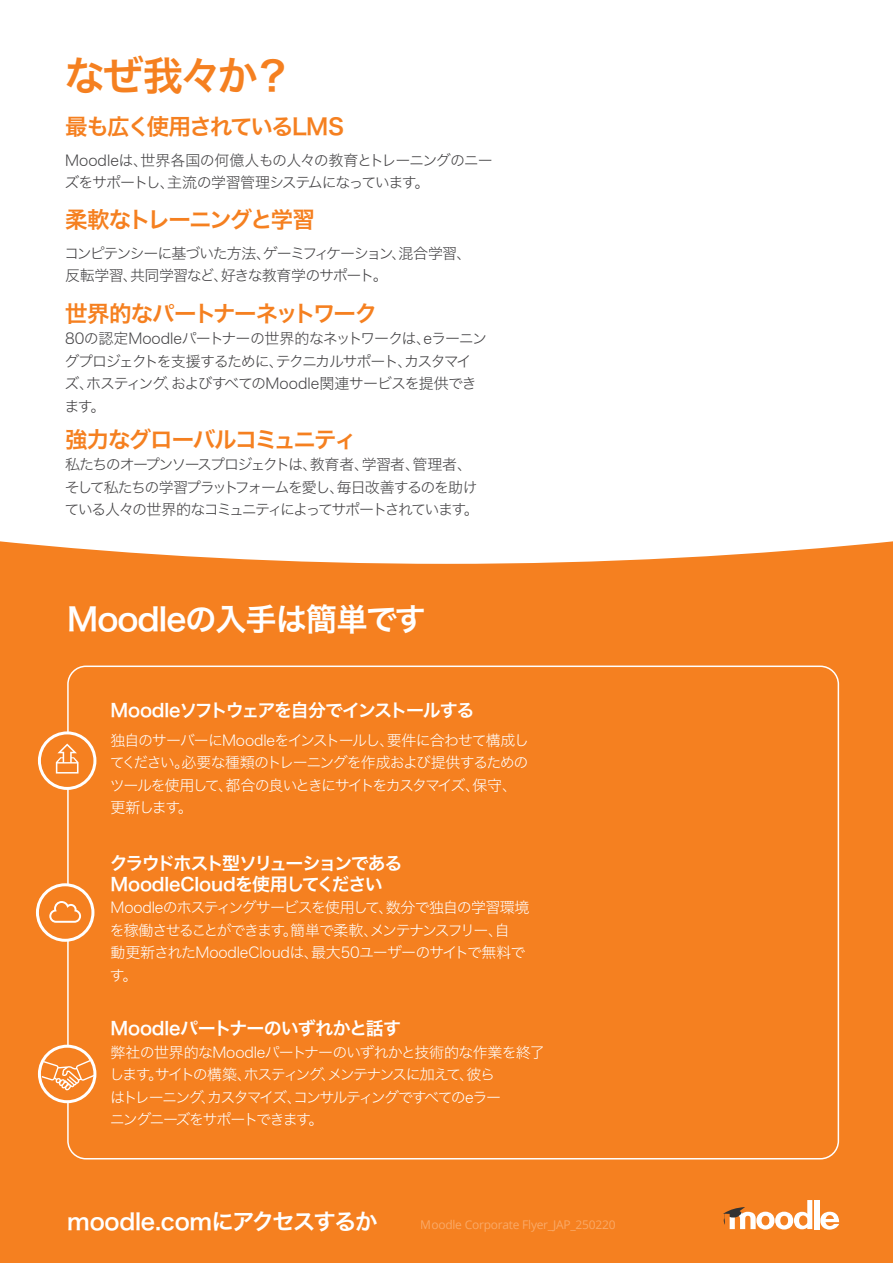
<style>
.page{position:relative;width:893px;height:1263px;background:#fff}
.page>*{position:absolute;margin:0;border:0;box-sizing:border-box;transform-origin:0 0}
.t1{font:40.5px "Hiragino Sans W6";letter-spacing:-.05em;color:#f58020}
.t2{font:31.5px "Hiragino Sans W6";letter-spacing:-.03em;color:#fff}
.t3{font:22.5px "Hiragino Sans W6";letter-spacing:-.075em;color:#f58020}
.t4{font:22.5px "Hiragino Sans W6";letter-spacing:-.03em;color:#fff}
.t5{font:18px/21px "Hiragino Sans W6";letter-spacing:-.06em;color:#fff}
.t6{font:18px "Hiragino Sans W6";letter-spacing:-.035em;color:#fff}
.t7{font:15px/22.5px "Hiragino Sans W2";letter-spacing:-.08em;color:#fff}
.t8{font:15px/22.5px "Hiragino Sans W2";letter-spacing:-.085em;color:#414042}
.t9{font:15px/22.5px "Hiragino Sans W2";letter-spacing:-.055em;color:#fff}
.t10{font:15px/22.5px "Hiragino Sans W2";letter-spacing:-.105em;color:#414042}
.t11{font:15px/22.5px "Hiragino Sans W2";letter-spacing:-.065em;color:#414042}
.t12{font:12px "Open Sans";letter-spacing:-.02em;color:#fbbb86}
</style>
<div class="page">
<div style="left:0;top:541px;width:893px;height:722px;background:#f58020"></div>
<svg style="left:820px;top:1212px;width:19px;height:17px"></svg>
<div style="left:814px;top:1200px;width:5px;height:29px;background:#fff"></div>
<svg style="left:723px;top:1200px;width:89px;height:29px"></svg>
<div style="left:39px;top:733px;width:56px;height:55px;background:#f58020;border-radius:50%"></div>
<div style="left:38px;top:731px;width:58px;height:59px;border:3px solid #fff;border-radius:50%"></div>
<svg style="left:56px;top:743px;width:23px;height:30px"></svg>
<div style="left:37px;top:885px;width:56px;height:55px;background:#f58020;border-radius:50%"></div>
<div style="left:36px;top:883px;width:58px;height:59px;border:3px solid #fff;border-radius:50%"></div>
<svg style="left:49px;top:901px;width:32px;height:22px"></svg>
<svg style="left:39px;top:1046px;width:56px;height:56px"></svg>
<div style="left:38px;top:1045px;width:58px;height:58px;border:3px solid #fff;border-radius:50%"></div>
<svg style="left:42px;top:1060px;width:52px;height:31px;background:#f79e55"></svg>
<h1 class="t1" style="left:64px;top:39px;width:230px">なぜ我々か？</h1>
<h3 class="t3" style="left:65px;top:106px;width:280px">最も広く使用されているLMS</h3>
<p class="t11" style="left:65px;top:148px;width:430px">Moodleは、世界各国の何億人もの人々の教育とトレーニングのニーズをサポートし、主流の学習管理システムになっています。</p>
<h3 class="t3" style="left:65px;top:199px;width:251px">柔軟なトレーニングと学習</h3>
<p class="t8" style="left:64px;top:241px;width:409px">コンピテンシーに基づいた方法、ゲーミフィケーション、混合学習、反転学習、共同学習など、好きな教育学のサポート。</p>
<h3 class="t3" style="left:65px;top:293px;width:313px">世界的なパートナーネットワーク</h3>
<p class="t8" style="left:64px;top:326px;width:424px">80の認定Moodleパートナーの世界的なネットワークは、eラーニングプロジェクトを支援するために、テクニカルサポート、カスタマイズ、ホスティング、およびすべてのMoodle関連サービスを提供できます。</p>
<h3 class="t3" style="left:65px;top:419px;width:293px">強力なグローバルコミュニティ</h3>
<p class="t10" style="left:64px;top:452px;width:416px">私たちのオープンソースプロジェクトは、教育者、学習者、管理者、そして私たちの学習プラットフォームを愛し、毎日改善するのを助けている人々の世界的なコミュニティによってサポートされています。</p>
<h2 class="t2" style="left:67px;top:590px;width:360px">Moodleの入手は簡単です</h2>
<p class="t5" style="left:111px;top:699px;width:365px">Moodleソフトウェアを自分でインストールする</p>
<p class="t7" style="left:110px;top:728px;width:421px">独自のサーバーにMoodleをインストールし、要件に合わせて構成してください。必要な種類のトレーニングを作成および提供するためのツールを使用して、都合の良いときにサイトをカスタマイズ、保守、更新します。</p>
<p class="t5" style="left:110px;top:851px;width:294px">クラウドホスト型ソリューションである<br>MoodleCloudを使用してください</p>
<p class="t9" style="left:110px;top:895px;width:421px">Moodleのホスティングサービスを使用して、数分で独自の学習環境を稼働させることができます。簡単で柔軟、メンテナンスフリー、自<br>動更新されたMoodleCloudは、最大50ユーザーのサイトで無料です。</p>
<p class="t6" style="left:111px;top:1012px;width:292px">Moodleパートナーのいずれかと話す</p>
<p class="t7" style="left:109px;top:1040px;width:437px">弊社の世界的なMoodleパートナーのいずれかと技術的な作業を終了します。サイトの構築、ホスティング、メンテナンスに加えて、彼ら<br>はトレーニング、カスタマイズ、コンサルティングですべてのeラー<br>ニングニーズをサポートできます。</p>
<h3 class="t4" style="left:67px;top:1201px;width:312px">moodle.comにアクセスするか</h3>
<p class="t12" style="left:421px;top:1216px;width:196px">Moodle Corporate Flyer_JAP_250220</p>
</div>
